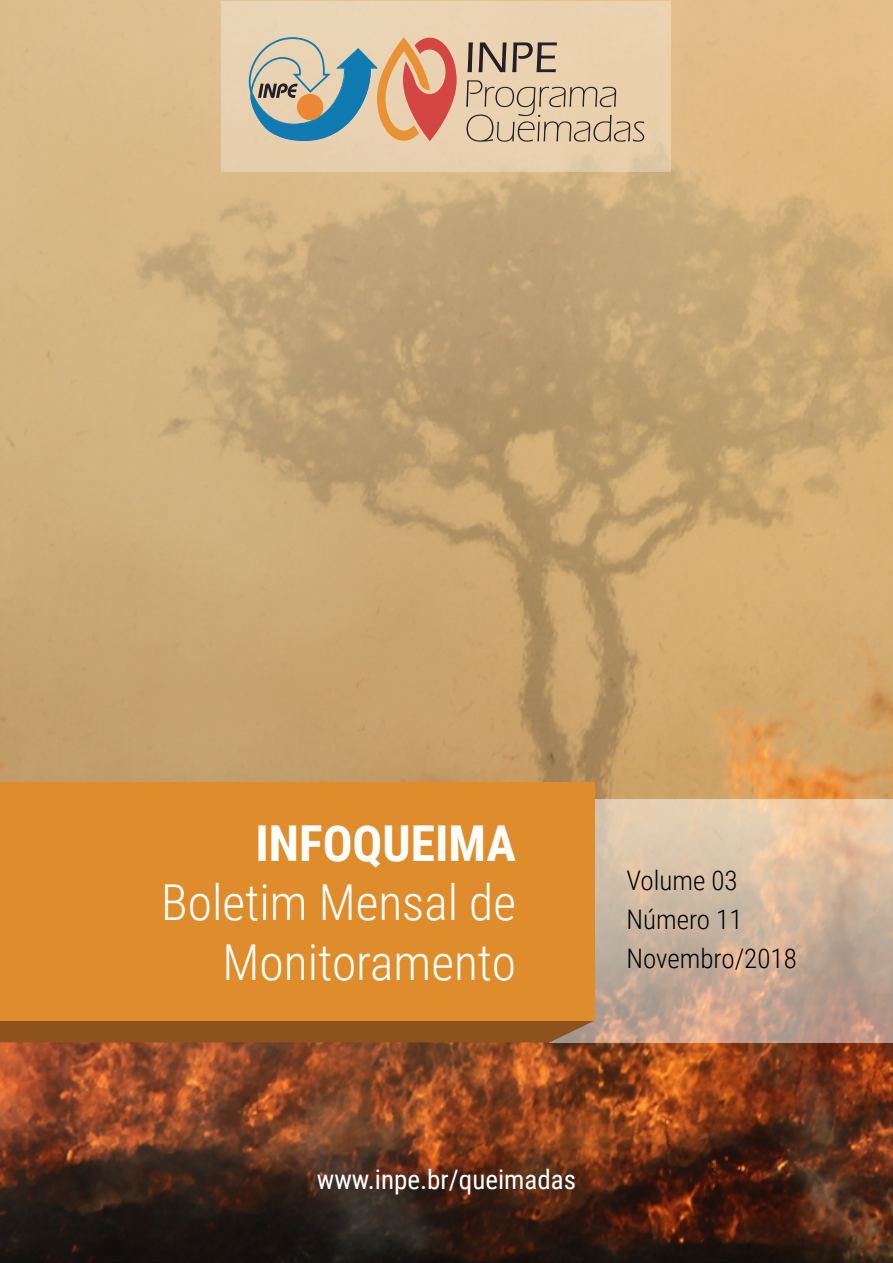
<style>
.page{position:relative;width:893px;height:1263px;background:#fff}
.page>*{position:absolute;margin:0;border:0;box-sizing:border-box;transform-origin:0 0}
.t1{font:300 49.5px/59.4px "Roboto Condensed";color:#fffffe;text-align:right}
.t2{font:700 49.5px "Roboto Condensed";color:#fffffe}
.t3{font:300 27px/39px "Roboto Condensed";color:#010000}
.t4{font:27px "Roboto Condensed";color:#fffffe}
</style>
<div class="page">
<img style="left:0;top:0;width:893px;height:1263px">
<svg style="left:595px;top:799px;width:298px;height:243px;background:#cfb49b"></svg>
<div style="left:0;top:1021px;width:595px;height:21px;background:#8e521f"></div>
<div style="left:0;top:782px;width:595px;height:239px;background:#df8d2c"></div>
<div style="left:222px;top:1px;width:449px;height:170px;background:#e9d2af"></div>
<svg style="left:467px;top:42px;width:6px;height:30px"></svg>
<svg style="left:479px;top:42px;width:78px;height:30px"></svg>
<svg style="left:466px;top:80px;width:178px;height:62px"></svg>
<svg style="left:248px;top:37px;width:209px;height:104px"></svg>
<h1 class="t2" style="left:255px;top:808px;width:262px">INFOQUEIMA</h1>
<h1 class="t1" style="left:161px;top:871px;width:356px">Boletim Mensal de<br>Monitoramento</h1>
<p class="t3" style="left:626px;top:860px;width:172px">Volume 03<br>Número 11<br>Novembro/2018</p>
<p class="t4" style="left:317px;top:1160px;width:261px">www.inpe.br/queimadas</p>
</div>
